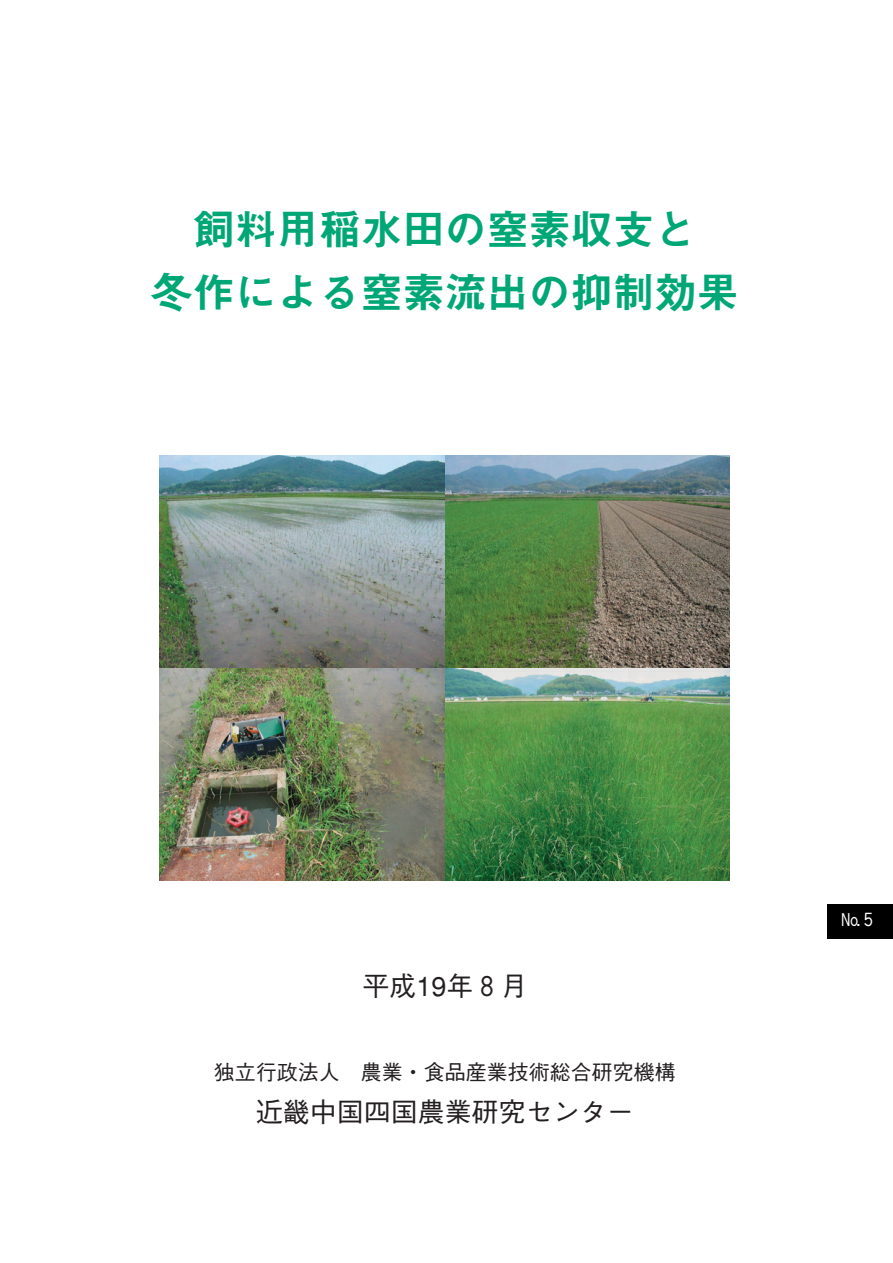
<style>
.page{position:relative;width:893px;height:1263px;background:#fff}
.page>*{position:absolute;margin:0;border:0;box-sizing:border-box;transform-origin:0 0}
.t1{font:42px/63px "Midashi Go MB31";color:#00a776;text-align:center}
.t2{font:500 27px "Gothic BBB";color:#231f20}
.t3{font:500 21px "Gothic BBB";color:#231f20}
.t4{font:500 18px "Gothic BBB";color:#fff}
</style>
<div class="page">
<img style="left:159px;top:455px;width:734px;height:484px">
<p class="t1" style="left:151px;top:204px;width:589px">飼料用稲水田の窒素収支と<br>冬作による窒素流出の抑制効果</p>
<p class="t2" style="left:362px;top:975px;width:167px">平成19年８月</p>
<p class="t3" style="left:214px;top:1064px;width:463px">独立行政法人　農業・食品産業技術総合研究機構</p>
<p class="t2" style="left:256px;top:1101px;width:379px">近畿中国四国農業研究センター</p>
<p class="t4" style="left:841px;top:913px;width:37px">№５</p>
</div>
